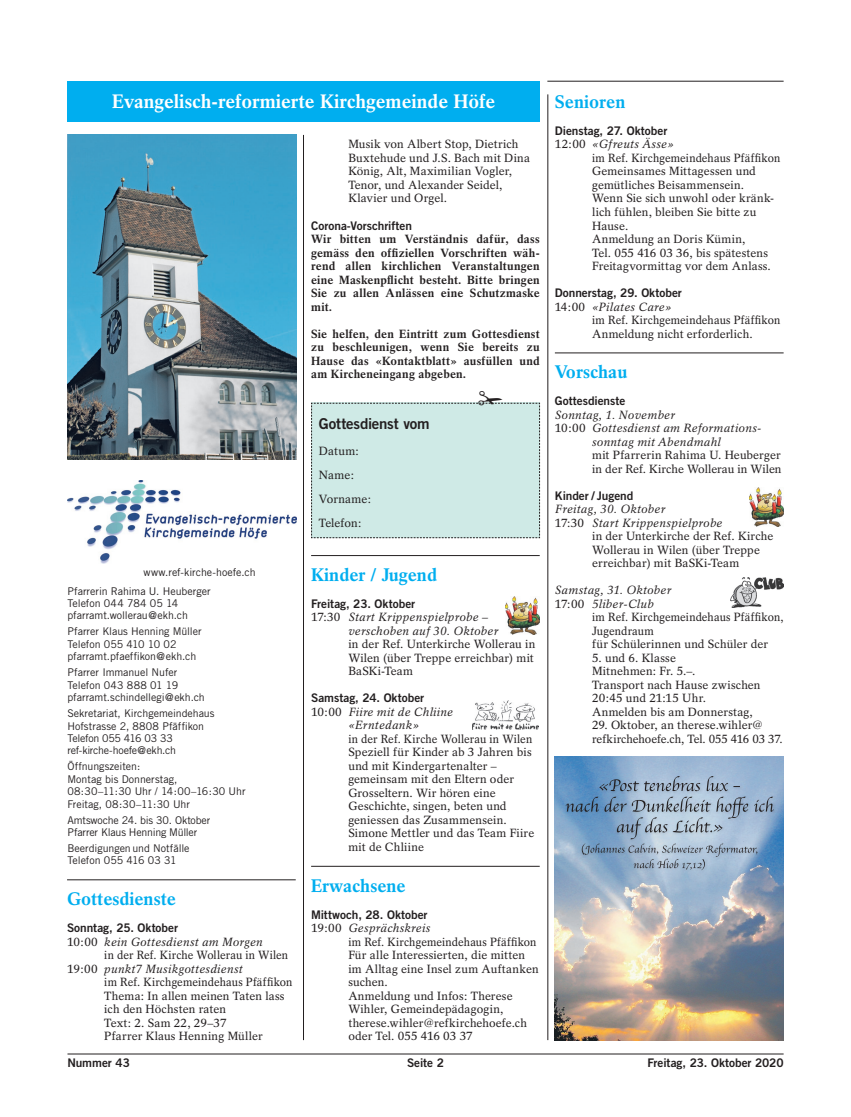
<style>
.page{position:relative;width:851px;height:1117px;background:#fff}
.page>*{position:absolute;margin:0;border:0;box-sizing:border-box;transform-origin:0 0}
.t1{font:700 19.38px "Rotation";color:#fff}
.t2{font:700 18.12px "Rotation";color:#00aeef}
.t3{font:15px "Trade Gothic Bold Two";letter-spacing:-.015em;color:#231f20}
.t4{font:11.88px/13.5px "Rotation";letter-spacing:.005em;color:#231f20}
.t5{font:11.88px/13.5px "Rotation";letter-spacing:.005em;color:#231f20;scale:.95 1}
.t6{font:700 11.88px/13.5px "Rotation";letter-spacing:.02em;color:#231f20;text-align:justify}
.t7{font:italic 11.88px/13.5px "Rotation";letter-spacing:.02em;color:#231f20}
.t8{font:11.88px "Trade Gothic Bold Two";color:#231f20}
.t9{font:10.62px/12.4px "Trade Gothic";letter-spacing:-.005em;color:#231f20}
.s1{font-style:normal}
.s2{font-style:italic}
</style>
<div class="page">
<hr style="left:67px;top:1053px;width:716px;height:1px;background:#231f20">
<hr style="left:311px;top:555px;width:228px;height:1px;background:#231f20">
<hr style="left:311px;top:865px;width:228px;height:1px;background:#231f20">
<hr style="left:67px;top:879px;width:229px;height:1px;background:#231f20">
<hr style="left:303px;top:135px;width:1px;height:904px;background:#231f20">
<hr style="left:547px;top:94px;width:1px;height:945px;background:#231f20">
<div style="left:67px;top:81px;width:472px;height:40px;background:#00aeef"></div>
<img style="left:67px;top:135px;width:229px;height:324px">
<img style="left:67px;top:480px;width:229px;height:83px">
<hr style="left:547px;top:81px;width:236px;height:1px;background:#231f20">
<hr style="left:554px;top:352px;width:229px;height:1px;background:#231f20">
<img style="left:730px;top:577px;width:53px;height:30px">
<img style="left:749px;top:488px;width:34px;height:38px">
<img style="left:505px;top:596px;width:34px;height:38px">
<img style="left:472px;top:700px;width:66px;height:29px">
<img style="left:554px;top:756px;width:229px;height:283px">
<div style="left:632px;top:856px;width:76px;height:17px;background:#231f20;opacity:.15"></div>
<div style="left:597px;top:774px;width:146px;height:20px;background:#231f20;opacity:.15"></div>
<svg style="left:565px;top:775px;width:208px;height:95px"></svg>
<div style="left:311px;top:402px;width:229px;height:136px;background:#cfeae6"></div>
<h1 class="t1" style="left:112px;top:90px;width:384px">Evangelisch-reformierte Kirchgemeinde Höfe</h1>
<p class="t4" style="left:348px;top:138px;width:183px">Musik von Albert Stop, Dietrich<br>Buxtehude und J.S. Bach mit Dina<br>König, Alt, Maximilian Vogler,<br>Tenor, und Alexander Seidel,<br>Klavier und Orgel.</p>
<p class="t8" style="left:311px;top:218px;width:102px">Corona-Vorschriften</p>
<p class="t6" style="left:311px;top:232px;width:230px">Wir bitten um Verständnis dafür, dass gemäss den offiziellen Vorschriften wäh&shy;rend allen kirchlichen Veranstaltungen eine Maskenpflicht besteht. Bitte bringen Sie zu allen Anlässen eine Schutzmaske mit.</p>
<p class="t6" style="left:311px;top:327px;width:230px">Sie helfen, den Eintritt zum Gottesdienst zu beschleunigen, wenn Sie bereits zu Hause das «Kontaktblatt» ausfüllen und am Kircheneingang abgeben.</p>
<p class="t9" style="left:67px;top:562px;width:190px;line-height:19px;text-indent:76px">www.ref-kirche-hoefe.ch<br>Pfarrerin Rahima U. Heuberger</p>
<p class="t9" style="left:67px;top:596px;width:122px">Telefon 044 784 05 14 pfarramt.wollerau@ekh.ch</p>
<p class="t9" style="left:67px;top:625px;width:136px">Pfarrer Klaus Henning Müller<br>Telefon 055 410 10 02 pfarramt.pfaeffikon@ekh.ch</p>
<p class="t9" style="left:67px;top:666px;width:139px">Pfarrer Immanuel Nufer<br>Telefon 043 888 01 19 pfarramt.schindellegi@ekh.ch</p>
<p class="t9" style="left:67px;top:706px;width:149px">Sekretariat, Kirchgemeindehaus<br>Hofstrasse 2, 8808 Pfäffikon<br>Telefon 055 416 03 33 ref-kirche-hoefe@ekh.ch</p>
<p class="t9" style="left:67px;top:760px;width:180px">Öffnungszeiten:<br>Montag bis Donnerstag,<br>08:30–11:30 Uhr / 14:00–16:30 Uhr<br>Freitag, 08:30–11:30 Uhr</p>
<p class="t9" style="left:67px;top:813px;width:144px">Amtswoche 24. bis 30. Oktober<br>Pfarrer Klaus Henning Müller</p>
<p class="t9" style="left:67px;top:841px;width:124px">Beerdigungenund Notfälle<br>Telefon 055 416 03 31</p>
<h2 class="t2" style="left:67px;top:887px;width:110px">Gottesdienste</h2>
<p class="t8" style="left:67px;top:920px;width:113px">Sonntag, 25. Oktober</p>
<p class="t7" style="left:67px;top:934px;width:197px"><span class="s1">10:00</span> kein Gottesdienst am Morgen</p>
<p class="t5" style="left:104px;top:948px;width:195px">in der Ref. Kirche Wollerau in Wilen</p>
<p class="t7" style="left:67px;top:961px;width:177px"><span class="s1">19:00</span> punkt7 Musikgottesdienst</p>
<p class="t5" style="left:104px;top:975px;width:200px">im Ref. Kirchgemeindehaus Pfäffikon</p>
<p class="t4" style="left:104px;top:988px;width:182px">Thema: In allen meinen Taten lass</p>
<p class="t4" style="left:104px;top:1002px;width:123px">ich den Höchsten raten</p>
<p class="t4" style="left:104px;top:1015px;width:124px">Text: 2. Sam 22, 29–37</p>
<p class="t4" style="left:104px;top:1029px;width:160px">Pfarrer Klaus Henning Müller</p>
<p class="t3" style="left:319px;top:414px;width:112px">Gottesdienst vom</p>
<p class="t4" style="left:319px;top:438px;width:54px;line-height:24.2px">Datum:<br>Name:<br>Vorname:<br>Telefon:</p>
<h2 class="t2" style="left:311px;top:563px;width:127px">Kinder / Jugend</h2>
<p class="t8" style="left:311px;top:596px;width:106px">Freitag, 23. Oktober</p>
<p class="t7" style="left:348px;top:610px;width:151px;text-indent:-37px"><span class="s1">17:30</span> Start Krippenspielprobe – verschoben auf 30. Oktober</p>
<p class="t4" style="left:348px;top:637px;width:188px">in der Ref. Unterkirche Wollerau in<br>Wilen (über Treppe erreichbar) mit<br>BaSKi-Team</p>
<p class="t8" style="left:311px;top:690px;width:115px">Samstag, 24. Oktober</p>
<p class="t7" style="left:311px;top:705px;width:143px;text-align:center"><span class="s1">10:00</span> Fiire mit de Chliine «Erntedank»</p>
<p class="t5" style="left:348px;top:732px;width:197px">in der Ref. Kirche Wollerau in Wilen<br>Speziell für Kinder ab 3 Jahren bis und mit Kindergartenalter – gemeinsam mit den Eltern oder<br>Grosseltern. Wir hören eine<br>Geschichte, singen, beten und geniessen das Zusammensein.<br>Simone Mettler und das Team Fiire mit de Chliine</p>
<h2 class="t2" style="left:311px;top:874px;width:96px">Erwachsene</h2>
<p class="t8" style="left:311px;top:906px;width:118px">Mittwoch, 28. Oktober</p>
<p class="t4" style="left:348px;top:921px;width:192px;text-indent:-37px">19:00 <span class="s2">Gesprächskreis<br></span>im Ref. Kirchgemeindehaus Pfäffikon<br>Für alle Interessierten, die mitten im Alltag eine Insel zum Auftanken suchen.<br>Anmeldung und Infos: Therese<br>Wihler, Gemeindepädagogin, therese.wihler@refkirchehoefe.ch oder Tel. 055 416 03 37</p>
<h2 class="t2" style="left:554px;top:91px;width:72px">Senioren</h2>
<p class="t8" style="left:554px;top:123px;width:114px">Dienstag, 27. Oktober</p>
<p class="t4" style="left:592px;top:138px;width:190px;text-indent:-37px">12:00 <span class="s2">«Gfreuts Ässe»<br></span>im Ref. Kirchgemeindehaus Pfäffikon<br>Gemeinsames Mittagessen und gemütliches Beisammensein.<br>Wenn Sie sich unwohl oder kränk&shy;lich fühlen, bleiben Sie bitte zu<br>Hause.<br>Anmeldung an Doris Kümin,<br>Tel. 055 416 03 36, bis spätestens<br>Freitagvormittag vor dem Anlass.</p>
<p class="t8" style="left:554px;top:285px;width:128px">Donnerstag, 29. Oktober</p>
<p class="t4" style="left:592px;top:300px;width:190px;text-indent:-37px">14:00 <span class="s2">«Pilates Care»<br></span>im Ref. Kirchgemeindehaus Pfäffikon<br>Anmeldung nicht erforderlich.</p>
<h2 class="t2" style="left:554px;top:361px;width:74px">Vorschau</h2>
<p class="t8" style="left:554px;top:393px;width:72px">Gottesdienste</p>
<p class="t7" style="left:554px;top:408px;width:122px">Sonntag, 1. November</p>
<p class="t7" style="left:554px;top:421px;width:208px"><span class="s1">10:00</span> Gottesdienst am Reformations-</p>
<p class="t7" style="left:592px;top:435px;width:130px">sonntag mit Abendmahl</p>
<p class="t4" style="left:592px;top:448px;width:191px">mit Pfarrerin Rahima U. Heuberger in der Ref. Kirche Wollerau in Wilen</p>
<p class="t8" style="left:554px;top:488px;width:80px">Kinder / Jugend</p>
<p class="t7" style="left:554px;top:502px;width:112px">Freitag, 30. Oktober</p>
<p class="t7" style="left:554px;top:516px;width:169px"><span class="s1">17:30</span> Start Krippenspielprobe</p>
<p class="t4" style="left:592px;top:529px;width:183px">in der Unterkirche der Ref. Kirche</p>
<p class="t4" style="left:592px;top:543px;width:169px">Wollerau in Wilen (über Treppe</p>
<p class="t4" style="left:592px;top:556px;width:149px">erreichbar) mit BaSKi-Team</p>
<p class="t7" style="left:554px;top:583px;width:118px">Samstag, 31. Oktober<br><span class="s1">17:00</span> 5liber-Club</p>
<p class="t5" style="left:592px;top:610px;width:203px">im Ref. Kirchgemeindehaus Pfäffikon,<br>Jugendraum<br>für Schülerinnen und Schüler der</p>
<p class="t4" style="left:592px;top:651px;width:170px">5. und 6. Klasse<br>Mitnehmen: Fr. 5.–.<br>Transport nach Hause zwischen<br>20:45 und 21:15 Uhr.<br>Anmelden bis am Donnerstag,</p>
<p class="t4" style="left:592px;top:718px;width:192px">29. Oktober, an therese.wihler@ refkirchehoefe.ch, Tel. 055 416 03 37.</p>
<p class="t8" style="left:67px;top:1055px;width:64px">Nummer 43</p>
<p class="t8" style="left:407px;top:1055px;width:38px">Seite 2</p>
<p class="t8" style="left:647px;top:1055px;width:137px">Freitag, 23. Oktober 2020</p>
</div>
